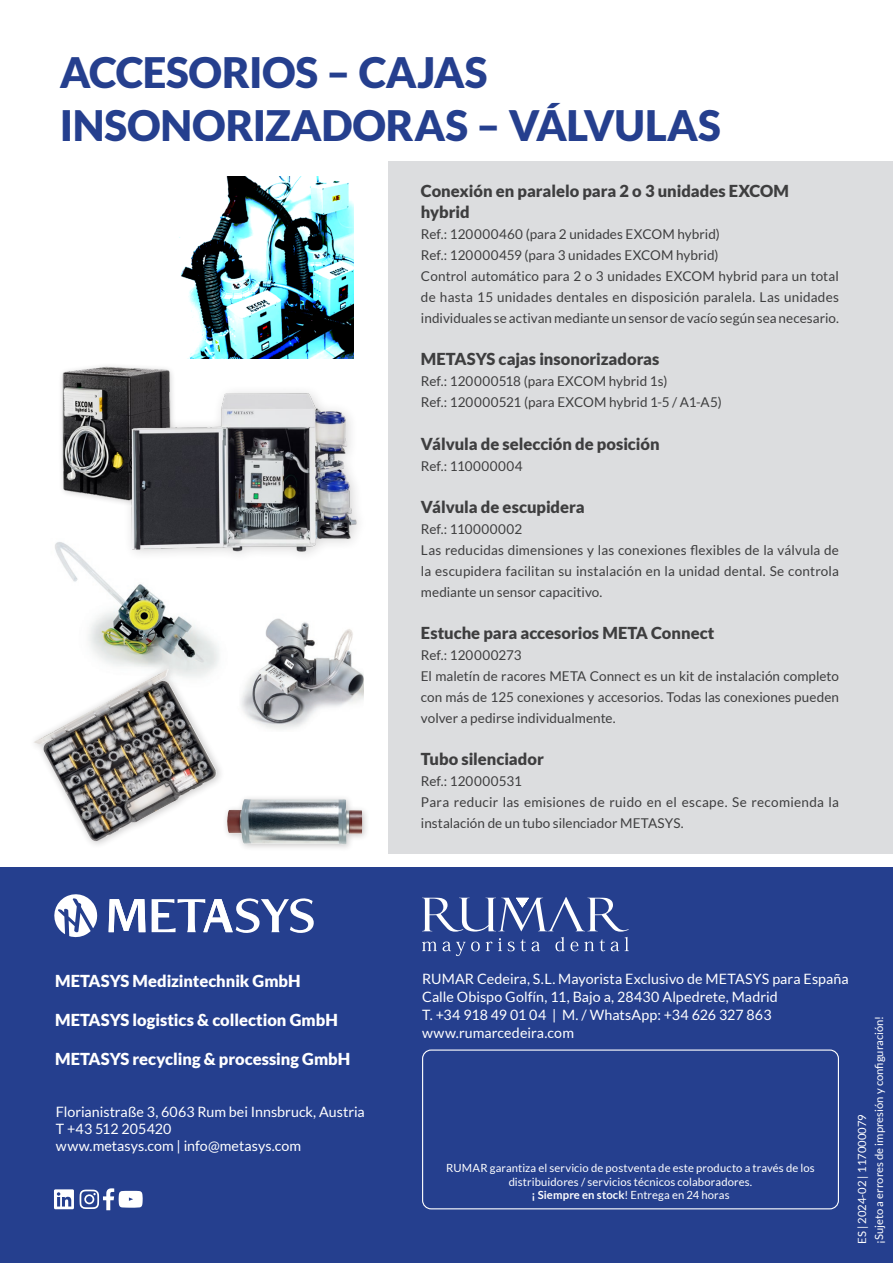
<style>
.page{position:relative;width:893px;height:1263px;background:#fff}
.page>*{position:absolute;margin:0;border:0;box-sizing:border-box;transform-origin:0 0}
.t1{font:900 42px/52.5px "Lato";letter-spacing:-.01em;color:#253f8e}
.produkt_klein{font:900 16.5px/21.3px "Lato";letter-spacing:-.005em;color:#3e3e3f}
.t2{font:900 16.5px "Lato";color:#fff}
.Blocksatz_Lato_Regular_10_ANTHRA{font:900 16.5px "Lato";color:#3e3e3f}
.t3{font:14.25px "Lato";letter-spacing:.005em;color:#fff}
.Blocksatz_Lato_Light_9_ANTHRA{font:13.5px/21px "Lato";letter-spacing:.01em;color:#3e3e3f;text-align:justify}
.Blocksatz_Lato_Regular_10_ANTHRA-2{font:13.5px/21px "Lato";letter-spacing:.005em;color:#3e3e3f}
.Blocksatz_Lato_Regular_10_ANTHRA-3{font:13.5px "Lato";letter-spacing:.035em;color:#3e3e3f}
.t4{font:11.25px/13.5px "Lato";letter-spacing:.005em;color:#fff;text-align:center}
.s1{font-weight:700}
</style>
<div class="page">
<div style="left:388px;top:162px;width:505px;height:692px;background:#dcdddf"></div>
<div style="left:221px;top:793px;width:149px;height:59px;background:#231f20;opacity:.25"></div>
<img style="left:227px;top:799px;width:135px;height:46px">
<img style="left:241px;top:618px;width:122px;height:112px">
<img style="left:55px;top:542px;width:164px;height:122px">
<div style="left:28px;top:664px;width:197px;height:185px;background:#231f20;opacity:.25"></div>
<img style="left:33px;top:669px;width:184px;height:173px">
<img style="left:61px;top:366px;width:112px;height:137px">
<img style="left:122px;top:383px;width:236px;height:178px">
<img style="left:179px;top:177px;width:175px;height:181px">
<div style="left:0;top:867px;width:893px;height:396px;background:#253f8e"></div>
<svg style="left:152px;top:898px;width:162px;height:35px"></svg>
<svg style="left:109px;top:899px;width:36px;height:33px"></svg>
<svg style="left:54px;top:894px;width:44px;height:44px"></svg>
<svg style="left:54px;top:1189px;width:20px;height:20px"></svg>
<svg style="left:80px;top:1188px;width:63px;height:22px"></svg>
<div style="left:422px;top:1049px;width:417px;height:160px;border:1px solid #fff;border-radius:9px"></div>
<svg style="left:422px;top:897px;width:207px;height:59px"></svg>
<p class="t1" style="left:60px;top:46px;width:663px">ACCESORIOS – CAJAS<br>INSONORIZADORAS – VÁLVULAS</p>
<p class="produkt_klein" style="left:421px;top:180px;width:369px">Conexión en paralelo para 2 o 3 unidades EXCOM hybrid</p>
<p class="Blocksatz_Lato_Regular_10_ANTHRA-2" style="left:421px;top:224px;width:300px">Ref.: 120000460 (para 2 unidades EXCOM hybrid)<br>Ref.: 120000459 (para 3 unidades EXCOM hybrid)</p>
<p class="Blocksatz_Lato_Light_9_ANTHRA" style="left:421px;top:266px;width:420px">Control automático para 2 o 3 unidades EXCOM hybrid para un total de hasta 15 unidades dentales en disposición paralela. Las unidades individuales se activan mediante un sensor de vacío según sea necesario.</p>
<p class="Blocksatz_Lato_Regular_10_ANTHRA" style="left:421px;top:350px;width:240px">METASYS cajas insonorizadoras</p>
<p class="Blocksatz_Lato_Regular_10_ANTHRA-2" style="left:421px;top:371px;width:248px">Ref.: 120000518 (para EXCOM hybrid 1s)</p>
<p class="Blocksatz_Lato_Regular_10_ANTHRA-2" style="left:421px;top:392px;width:302px">Ref.: 120000521 (para EXCOM hybrid 1-5 / A1-A5)</p>
<p class="Blocksatz_Lato_Regular_10_ANTHRA" style="left:421px;top:434px;width:240px">Válvula de selección de posición</p>
<p class="Blocksatz_Lato_Regular_10_ANTHRA-3" style="left:421px;top:458px;width:103px">Ref.: 110000004</p>
<p class="Blocksatz_Lato_Regular_10_ANTHRA" style="left:421px;top:497px;width:165px">Válvula de escupidera</p>
<p class="Blocksatz_Lato_Regular_10_ANTHRA-2" style="left:421px;top:518px;width:103px">Ref.: 110000002</p>
<p class="Blocksatz_Lato_Light_9_ANTHRA" style="left:421px;top:539px;width:419px">Las reducidas dimensiones y las conexiones flexibles de la válvula de la escupidera facilitan su instalación en la unidad dental. Se controla mediante un sensor capacitivo.</p>
<p class="produkt_klein" style="left:421px;top:622px;width:295px">Estuche para accesorios META Connect</p>
<p class="Blocksatz_Lato_Regular_10_ANTHRA-2" style="left:421px;top:644px;width:102px">Ref.: 120000273</p>
<p class="Blocksatz_Lato_Regular_10_ANTHRA-2" style="left:421px;top:665px;width:419px;text-align:justify">El maletín de racores META Connect es un kit de instalación completo con más de 125 conexiones y accesorios. Todas las conexiones pueden volver a pedirse individualmente.</p>
<p class="produkt_klein" style="left:421px;top:748px;width:124px">Tubo silenciador</p>
<p class="Blocksatz_Lato_Light_9_ANTHRA" style="left:421px;top:771px;width:102px">Ref.: 120000531</p>
<p class="Blocksatz_Lato_Light_9_ANTHRA" style="left:421px;top:792px;width:419px">Para reducir las emisiones de ruido en el escape. Se recomienda la instalación de un tubo silenciador METASYS.</p>
<p class="t2" style="left:55px;top:971px;width:247px">METASYS Medizintechnik GmbH</p>
<p class="t2" style="left:55px;top:1010px;width:284px">METASYS logistics &amp; collection GmbH</p>
<p class="t2" style="left:55px;top:1050px;width:297px">METASYS recycling &amp; processing GmbH</p>
<p class="t3" style="left:56px;top:1103px;width:310px">Florianistraße 3, 6063 Rum bei Innsbruck, Austria</p>
<p class="t3" style="left:56px;top:1121px;width:117px">T +43 512 205420</p>
<p class="t3" style="left:56px;top:1138px;width:247px">www.metasys.com | info@metasys.com</p>
<p class="t3" style="left:422px;top:971px;width:428px">RUMAR Cedeira, S.L. Mayorista Exclusivo de METASYS para España</p>
<p class="t3" style="left:422px;top:989px;width:357px">Calle Obispo Golfín, 11, Bajo a, 28430 Alpedrete, Madrid</p>
<p class="t3" style="left:422px;top:1007px;width:351px">T. +34 918 49 01 04 | M. / WhatsApp: +34 626 327 863</p>
<p class="t3" style="left:422px;top:1025px;width:153px">www.rumarcedeira.com</p>
<p class="t4" style="left:446px;top:1161px;width:370px">RUMAR garantiza el servicio de postventa de este producto a través de los distribuidores / servicios técnicos colaboradores.</p>
<p class="t4" style="left:531px;top:1188px;width:200px"><span class="s1">¡ Siempre en stock</span>! Entrega en 24 horas</p>
<p class="t4" style="left:872px;top:1244px;width:230px;rotate:-90deg">¡Sujeto a errores de impresión y configuración!</p>
<p class="t4" style="left:855px;top:1244px;width:131px;rotate:-90deg">ES | 2024-02 | 117000079</p>
</div>
